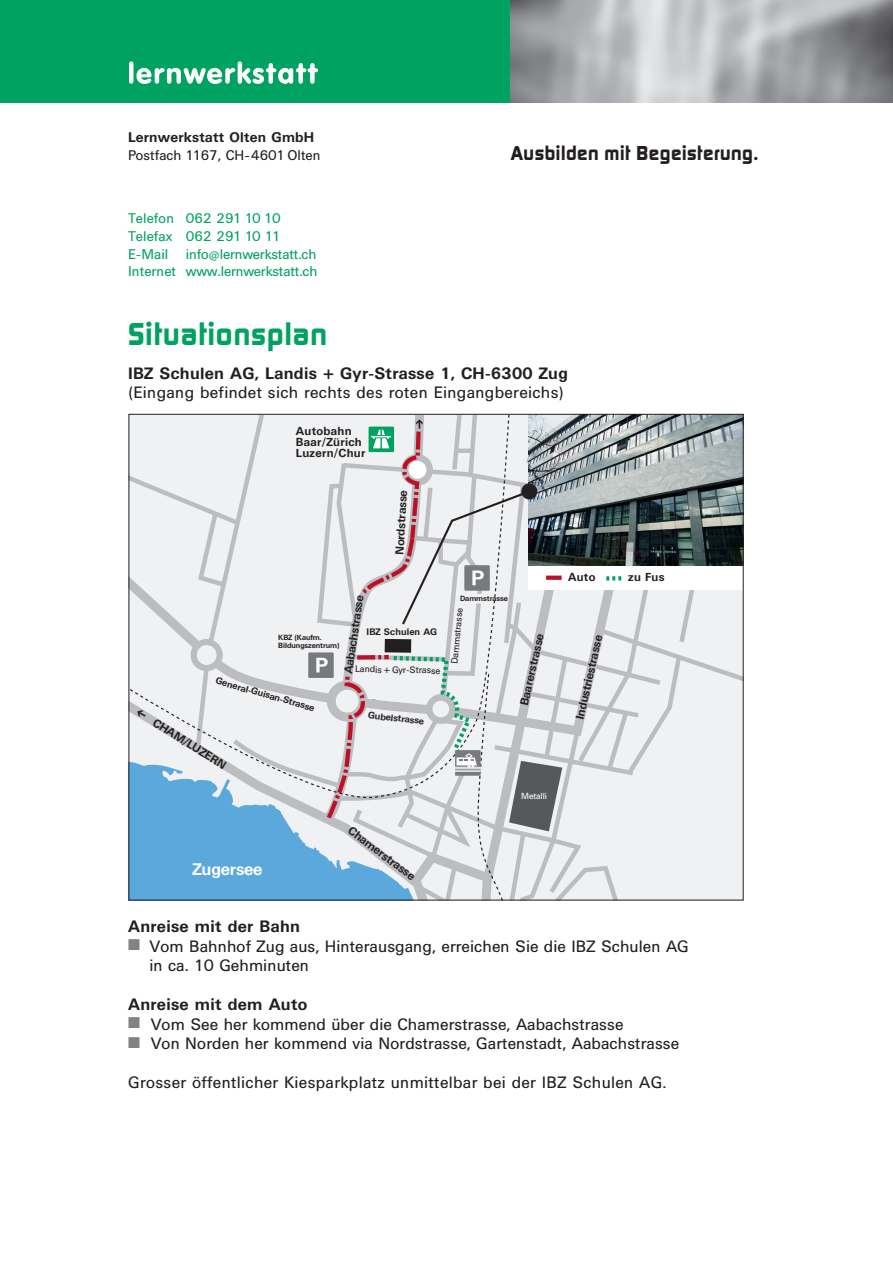
<style>
.page{position:relative;width:893px;height:1263px;background:#fff}
.page>*{position:absolute;margin:0;border:0;box-sizing:border-box;transform-origin:0 0}
.t1{font:700 33px "Digital Sans EF";letter-spacing:.03em;color:#00a261}
.t2{font:700 21px "Digital Sans EF";letter-spacing:.025em;color:#231f20}
.t3{font:500 16.05px "UN11";color:#fff}
.t4{font:15.75px/19.5px "UN11";letter-spacing:.015em;color:#231f20}
.t5{font:500 15.75px "UN11";letter-spacing:.03em;color:#231f20}
.t6{font:13.35px/17.9px "UN11";color:#00a261;text-align:justify}
.t7{font:13.35px "UN11";letter-spacing:.01em;color:#231f20}
.t8{font:500 13.35px "UN11";letter-spacing:.03em;color:#231f20}
.t9{font:500 11.25px "UN11";color:#231f20}
.t10{font:500 11.1px/11.1px "UN11";letter-spacing:.04em;color:#231f20}
.t11{font:500 9px "UN11";letter-spacing:.02em;color:#231f20}
.t12{font:9px "UN11";color:#231f20}
.t13{font:8.4px "UN11";color:#fff}
.t14{font:500 7.2px/7.5px "UN11";color:#231f20}
.s1{font-family:"Univers";font-size:10.35px}
.s2{color:#808285}
</style>
<div class="page">
<div style="left:0;top:0;width:511px;height:102px;background:#00a261"></div>
<img style="left:510px;top:0;width:383px;height:102px">
<svg style="left:129px;top:61px;width:189px;height:23px"></svg>
<svg style="left:129px;top:415px;width:614px;height:485px"></svg>
<p class="t8" style="left:128px;top:130px;width:187px">Lernwerkstatt Olten GmbH</p>
<p class="t7" style="left:128px;top:148px;width:194px">Postfach 1167, CH-4601 Olten</p>
<p class="t6" style="left:128px;top:209px;width:154px">Telefon 062 291 10 10<br>Telefax 062 291 10 11<br>E-Mail</p>
<p class="t6" style="left:128px;top:245px;width:191px;text-align:right">info<span class="s1">@</span>lernwerkstatt.ch<br>Internet www.lernwerkstatt.ch</p>
<h2 class="t2" style="left:511px;top:140px;width:249px">Ausbilden mit Begeisterung.</h2>
<h1 class="t1" style="left:128px;top:314px;width:200px">Situationsplan</h1>
<p class="t5" style="left:128px;top:364px;width:441px">IBZ Schulen AG, Landis + Gyr-Strasse 1, CH-6300 Zug</p>
<p class="t4" style="left:128px;top:382px;width:437px">(Eingang befindet sich rechts des roten Eingangbereichs)</p>
<p class="t10" style="left:296px;top:425px;width:71px">Autobahn<br>Baar/Zürich<br>Luzern/Chur</p>
<p class="t9" style="left:393px;top:554px;width:66px;rotate:-87deg">Nordstrasse</p>
<p class="t9" style="left:342px;top:673px;width:81px;rotate:-82deg">Aabachstrasse</p>
<p class="t14" style="left:460px;top:595px;width:49px">Dammstrasse</p>
<p class="t12" style="left:449px;top:663px;width:58px;rotate:-85deg">Dammstrasse</p>
<p class="t11" style="left:367px;top:626px;width:72px">IBZ Schulen AG</p>
<p class="t14" style="left:278px;top:634px;width:63px">KBZ (Kaufm.<br>Bildungszentrum)</p>
<p class="t12" style="left:355px;top:664px;width:86px;rotate:1deg">Landis + Gyr-Strasse</p>
<p class="t11" style="left:217px;top:675px;width:104px;rotate:16deg">General-Guisan-Strasse</p>
<p class="t9" style="left:157px;top:716px;width:85px;rotate:32deg">CHAM/LUZERN</p>
<p class="t11" style="left:369px;top:710px;width:58px;rotate:6deg">Gubelstrasse</p>
<p class="t3" style="left:192px;top:860px;width:72px">Zugersee</p>
<p class="t9" style="left:353px;top:823px;width:82px;rotate:37deg">Chamerstrasse</p>
<p class="t9" style="left:517px;top:704px;width:75px;rotate:-77deg">Baarerstrasse</p>
<p class="t13" style="left:521px;top:791px;width:27px">Metalli</p>
<p class="t10" style="left:568px;top:571px;width:29px">Auto</p>
<p class="t10" style="left:628px;top:571px;width:38px">zu Fus</p>
<p class="t9" style="left:573px;top:717px;width:88px;rotate:-77deg">Industriestrasse</p>
<p class="t5" style="left:128px;top:917px;width:173px">Anreise mit der Bahn</p>
<p class="t4" style="left:149px;top:936px;width:541px;text-indent:-21px"><span class="s2">■</span> Vom Bahnhof Zug aus, Hinterausgang, erreichen Sie die IBZ Schulen AG in ca. 10 Gehminuten</p>
<p class="t5" style="left:128px;top:995px;width:180px">Anreise mit dem Auto</p>
<p class="t4" style="left:128px;top:1014px;width:497px"><span class="s2">■</span> Vom See her kommend über die Chamerstrasse, Aabachstrasse</p>
<p class="t4" style="left:128px;top:1034px;width:552px"><span class="s2">■</span> Von Norden her kommend via Nordstrasse, Gartenstadt, Aabachstrasse</p>
<p class="t4" style="left:128px;top:1073px;width:540px">Grosser öffentlicher Kiesparkplatz unmittelbar bei der IBZ Schulen AG.</p>
</div>
